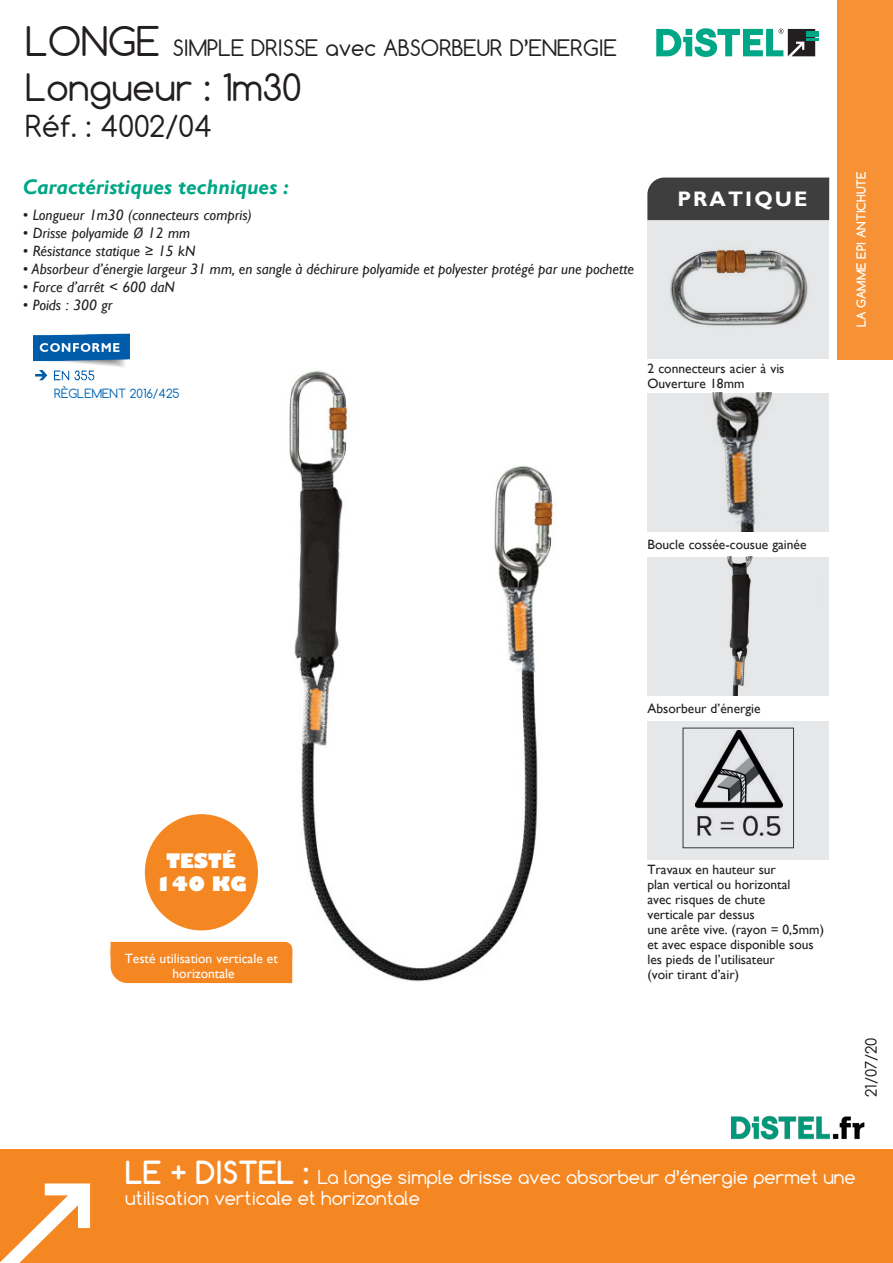
<style>
.page{position:relative;width:893px;height:1263px;background:#fff}
.page>*{position:absolute;margin:0;border:0;box-sizing:border-box;transform-origin:0 0}
.Normal_e{font:35.7px "Comfortaa";color:#231f20}
.Normal_e-2{font:28.5px "Comfortaa";color:#231f20}
.Normal_e-3{font:21.3px "Comfortaa";color:#231f20}
.Normal_e-4{font:italic 700 21px "Gill Sans";color:#00a786}
.Normal_e-5{font:700 21px "Gill Sans";letter-spacing:.1em;color:#fff}
.t1{font:800 19.5px "Gill Sans";color:#fff}
.t2{font:18px/21px "Comfortaa";color:#fff}
.Normal_e-6{font:italic 15px "Gill Sans";color:#231f20}
.t3{font:15px "Comfortaa";color:#231f20}
.Normal_e-7{font:13.5px/15px "Gill Sans";color:#231f20}
.Normal_e-8{font:13.5px "Gill Sans";color:#fff}
.t4{font:700 12px "Comfortaa";color:#fff}
.Normal_e-9{font:12px "Comfortaa";color:#0166b3}
.s1{font-size:38.4px}
.s2{font-weight:700;font-size:30px}
</style>
<div class="page">
<div style="left:838px;top:0;width:55px;height:360px;background:#f69136"></div>
<div style="left:0;top:1149px;width:893px;height:114px;background:#f58723"></div>
<svg style="left:0;top:1183px;width:90px;height:80px"></svg>
<img style="left:730px;top:1115px;width:135px;height:25px">
<svg style="left:656px;top:28px;width:163px;height:29px"></svg>
<img style="left:221px;top:371px;width:334px;height:613px">
<div style="left:111px;top:942px;width:181px;height:41px;background:#f58723"></div>
<div style="left:145px;top:814px;width:113px;height:116px;background:#f58723;border-radius:50%"></div>
<div style="left:647px;top:178px;width:182px;height:42px;background:#3e3e3f"></div>
<svg style="left:647px;top:393px;width:182px;height:139px;background:#d1d0d0"></svg>
<svg style="left:647px;top:220px;width:182px;height:139px;background:#d4d3d3"></svg>
<div style="left:647px;top:557px;width:182px;height:138px;background:#e6e7e9"></div>
<svg style="left:647px;top:721px;width:182px;height:138px;background:#cccdcf"></svg>
<img style="left:33px;top:333px;width:97px;height:48px">
<p class="Normal_e-3" style="left:25px;top:34px;width:593px"><span class="s1">LONGE</span> SIMPLE DRISSE avec ABSORBEUR D’ENERGIE</p>
<p class="Normal_e" style="left:25px;top:65px;width:278px">Longueur : 1m30</p>
<p class="Normal_e-2" style="left:25px;top:108px;width:188px">Réf. : 4002/04</p>
<p class="Normal_e-4" style="left:23px;top:174px;width:268px">Caractéristiques techniques :</p>
<p class="Normal_e-6" style="left:23px;top:206px;width:231px">• Longueur 1m30 (connecteurs compris)</p>
<p class="Normal_e-6" style="left:23px;top:224px;width:169px">• Drisse polyamide Ø 12 mm</p>
<p class="Normal_e-6" style="left:23px;top:242px;width:174px">• Résistance statique ≥ 15 kN</p>
<p class="Normal_e-6" style="left:23px;top:260px;width:613px">• Absorbeur d’énergie largeur 31 mm, en sangle à déchirure polyamide et polyester protégé par une pochette</p>
<p class="Normal_e-6" style="left:23px;top:278px;width:154px">• Force d’arrêt &lt; 600 daN</p>
<p class="Normal_e-6" style="left:23px;top:296px;width:91px">• Poids : 300 gr</p>
<p class="Normal_e-5" style="left:677px;top:186px;width:132px">PRATIQUE</p>
<p class="Normal_e-9" style="left:54px;top:386px;width:127px">RÈGLEMENT 2016/425</p>
<p class="Normal_e-7" style="left:647px;top:361px;width:139px">2 connecteurs acier à vis</p>
<p class="Normal_e-7" style="left:647px;top:376px;width:99px">Ouverture 18mm</p>
<p class="t4" style="left:854px;top:327px;width:157px;rotate:-90deg">LA GAMME EPI ANTICHUTE</p>
<p class="Normal_e-7" style="left:647px;top:537px;width:161px">Boucle cossée-cousue gainée</p>
<p class="t1" style="left:166px;top:848px;width:71px">TESTÉ</p>
<p class="t1" style="left:155px;top:872px;width:93px">140 KG</p>
<p class="Normal_e-8" style="left:125px;top:951px;width:155px">Testé utilisation verticale et</p>
<p class="Normal_e-8" style="left:173px;top:966px;width:64px">horizontale</p>
<p class="Normal_e-7" style="left:647px;top:701px;width:115px">Absorbeur d’énergie</p>
<p class="Normal_e-7" style="left:647px;top:862px;width:130px">Travaux en hauteur sur</p>
<p class="Normal_e-7" style="left:647px;top:877px;width:145px">plan vertical ou horizontal</p>
<p class="Normal_e-7" style="left:647px;top:892px;width:119px">avec risques de chute</p>
<p class="Normal_e-7" style="left:647px;top:907px;width:109px">verticale par dessus</p>
<p class="Normal_e-7" style="left:647px;top:922px;width:178px">une arête vive. (rayon = 0,5mm) et avec espace disponible sous les pieds de l’utilisateur</p>
<p class="Normal_e-7" style="left:647px;top:967px;width:93px">(voir tirant d’air)</p>
<p class="t3" style="left:861px;top:1097px;width:61px;rotate:-90deg">21/07/20</p>
<p class="t2" style="left:125px;top:1167px;width:732px"><span class="s2">LE + DISTEL :</span> La longe simple drisse avec absorbeur d’énergie permet une utilisation verticale et horizontale</p>
</div>
